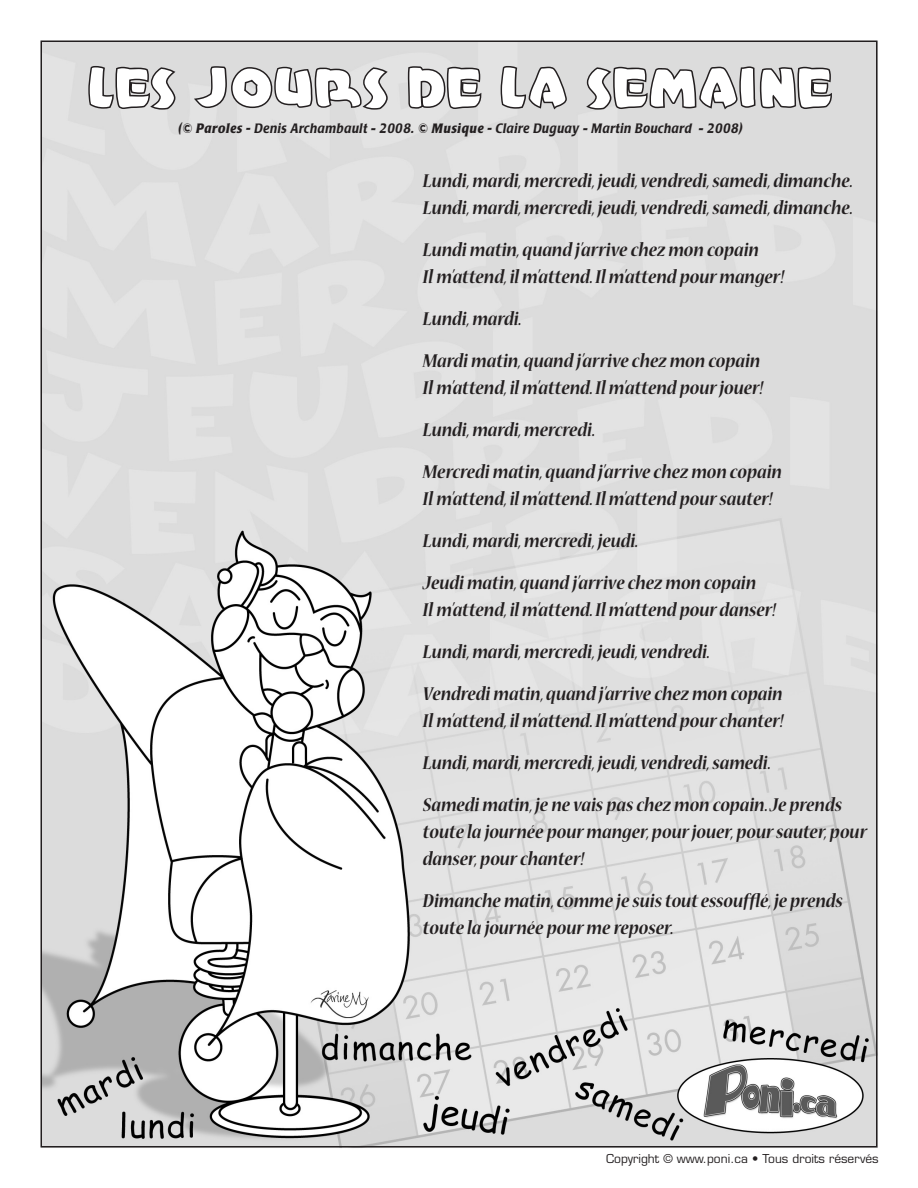
<style>
.page{position:relative;width:918px;height:1188px;background:#fff}
.page>*{position:absolute;margin:0;border:0;box-sizing:border-box;transform-origin:0 0}
.t1{font:60px "JI Hadjes";letter-spacing:.02em;color:#fff;scale:.95 1}
.t2{font:21px/27px "Nueva MM It 540 475";letter-spacing:.04em;color:#231f20;scale:.9 1}
.t3{font:italic 500 13.5px "Poppl Laudatio";letter-spacing:.04em;color:#231f20;scale:.9 1}
.t4{font:12px "Eurostile";color:#231f20}
.s1{font-weight:700}
</style>
<div class="page">
<img style="left:43px;top:43px;width:832px;height:1102px">
<svg style="left:87px;top:64px;width:91px;height:47px"></svg>
<svg style="left:191px;top:65px;width:199px;height:46px"></svg>
<svg style="left:406px;top:64px;width:78px;height:47px"></svg>
<svg style="left:499px;top:64px;width:69px;height:49px"></svg>
<svg style="left:583px;top:64px;width:252px;height:49px"></svg>
<p class="t1" style="left:89px;top:58px;width:784px">LES JOURS DE LA SEMAINE</p>
<p class="t3" style="left:178px;top:121px;width:629px"><span class="s1">(© Paroles -</span> Denis Archambault - 2008<span class="s1">. © Musique -</span> Claire Duguay - Martin Bouchard - 2008<span class="s1">)</span></p>
<p class="t2" style="left:423px;top:168px;width:478px">Lundi, mardi, mercredi, jeudi, vendredi, samedi, dimanche.</p>
<p class="t2" style="left:423px;top:195px;width:478px">Lundi, mardi, mercredi, jeudi, vendredi, samedi, dimanche.</p>
<p class="t2" style="left:423px;top:237px;width:374px">Lundi matin, quand j’arrive chez mon copain</p>
<p class="t2" style="left:423px;top:264px;width:403px">Il m’attend, il m’attend. Il m’attend pour manger!</p>
<p class="t2" style="left:423px;top:306px;width:110px">Lundi, mardi.</p>
<p class="t2" style="left:423px;top:348px;width:375px">Mardi matin, quand j’arrive chez mon copain</p>
<p class="t2" style="left:423px;top:375px;width:380px">Il m’attend, il m’attend. Il m’attend pour jouer!</p>
<p class="t2" style="left:423px;top:417px;width:192px">Lundi, mardi, mercredi.</p>
<p class="t2" style="left:423px;top:459px;width:399px">Mercredi matin, quand j’arrive chez mon copain</p>
<p class="t2" style="left:423px;top:486px;width:390px">Il m’attend, il m’attend. Il m’attend pour sauter!</p>
<p class="t2" style="left:423px;top:528px;width:240px">Lundi, mardi, mercredi, jeudi.</p>
<p class="t2" style="left:423px;top:570px;width:371px">Jeudi matin, quand j’arrive chez mon copain</p>
<p class="t2" style="left:423px;top:597px;width:394px">Il m’attend, il m’attend. Il m’attend pour danser!</p>
<p class="t2" style="left:423px;top:639px;width:320px">Lundi, mardi, mercredi, jeudi, vendredi.</p>
<p class="t2" style="left:423px;top:681px;width:400px">Vendredi matin, quand j’arrive chez mon copain</p>
<p class="t2" style="left:423px;top:708px;width:402px">Il m’attend, il m’attend. Il m’attend pour chanter!</p>
<p class="t2" style="left:423px;top:750px;width:387px">Lundi, mardi, mercredi, jeudi, vendredi, samedi.</p>
<p class="t2" style="left:423px;top:792px;width:494px">Samedi matin, je ne vais pas chez mon copain. Je prends toute la journée pour manger, pour jouer, pour sauter, pour danser, pour chanter!</p>
<p class="t2" style="left:423px;top:888px;width:467px">Dimanche matin, comme je suis tout essoufflé, je prends toute la journée pour me reposer.</p>
<p class="t4" style="left:606px;top:1152px;width:274px">Copyright © www.poni.ca • Tous droits réservés</p>
</div>
